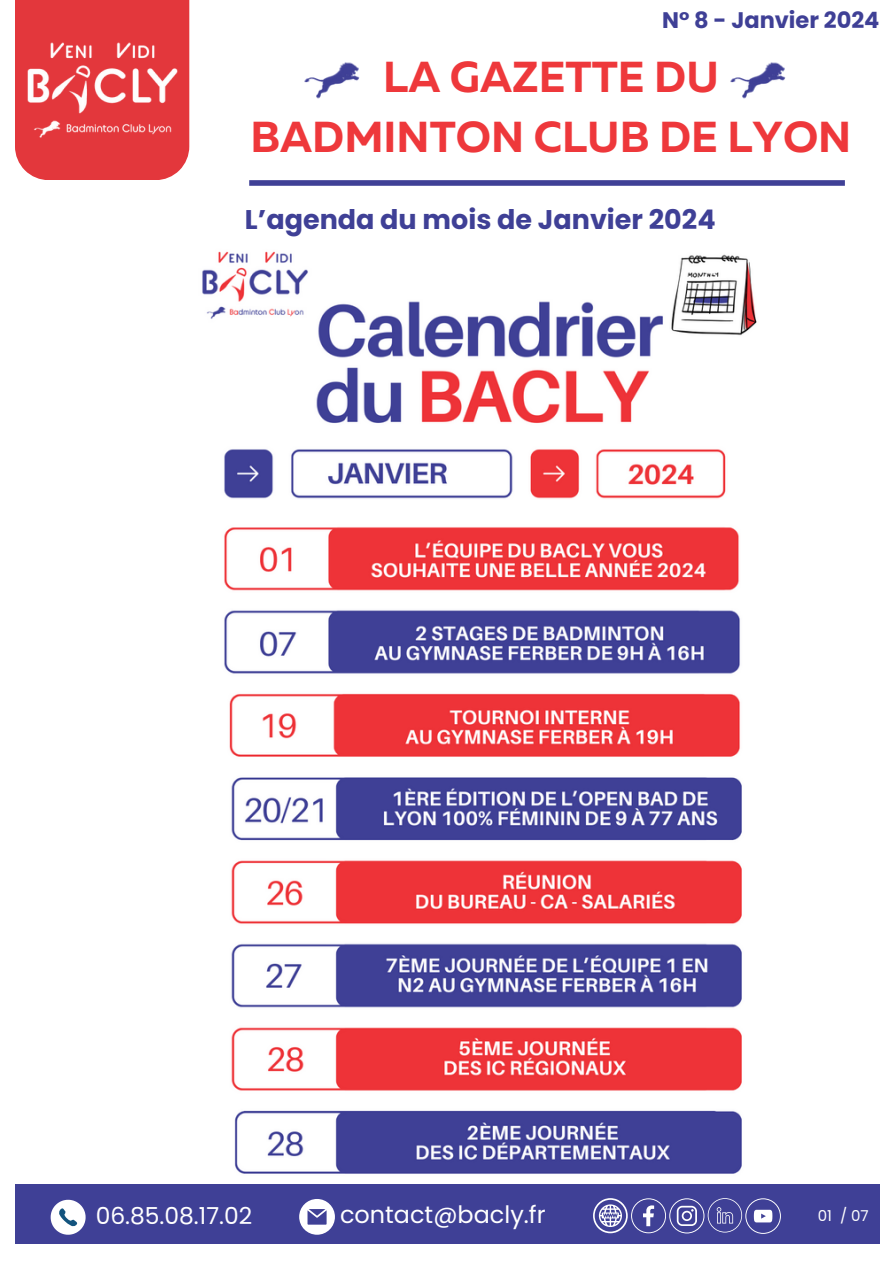
<style>
.page{position:relative;width:893px;height:1264px;background:#fff}
.page>*{position:absolute;margin:0;border:0;box-sizing:border-box;transform-origin:0 0}
.t1{font:700 43.2px "Muller";color:#ee383b}
.t2{font:700 27px "Poppins";color:#3f4096}
.t3{font:23.85px "Poppins";color:#fff}
.t4{font:23.4px "Poppins";color:#fff}
.t5{font:700 22.5px "Poppins";color:#3f4096}
.t6{font:15px "Poppins";color:#fff}
</style>
<div class="page">
<div style="left:15px;top:0;width:174px;height:180px;background:#e3373c"></div>
<div style="left:249px;top:180px;width:595px;height:6px;background:#3f4096"></div>
<img style="left:15px;top:33px;width:175px;height:114px">
<div style="left:15px;top:1184px;width:864px;height:59px;background:#3f4096"></div>
<svg style="left:51px;top:1199px;width:34px;height:35px"></svg>
<svg style="left:299px;top:1199px;width:36px;height:35px"></svg>
<svg style="left:593px;top:1198px;width:187px;height:35px"></svg>
<img style="left:304px;top:62px;width:56px;height:37px">
<img style="left:730px;top:62px;width:56px;height:37px">
<img style="left:202px;top:251px;width:555px;height:923px">
<p class="t5" style="left:662px;top:4px;width:219px">N° 8 - Janvier 2024</p>
<p class="t1" style="left:383px;top:59px;width:337px">LA GAZETTE DU</p>
<p class="t1" style="left:250px;top:119px;width:602px">BADMINTON CLUB DE LYON</p>
<p class="t2" style="left:245px;top:201px;width:472px">L’agenda du mois de Janvier 2024</p>
<p class="t4" style="left:96px;top:1199px;width:158px">06.85.08.17.02</p>
<p class="t3" style="left:340px;top:1197px;width:207px">contact@bacly.fr</p>
<p class="t6" style="left:817px;top:1205px;width:52px">01 / 07</p>
</div>
